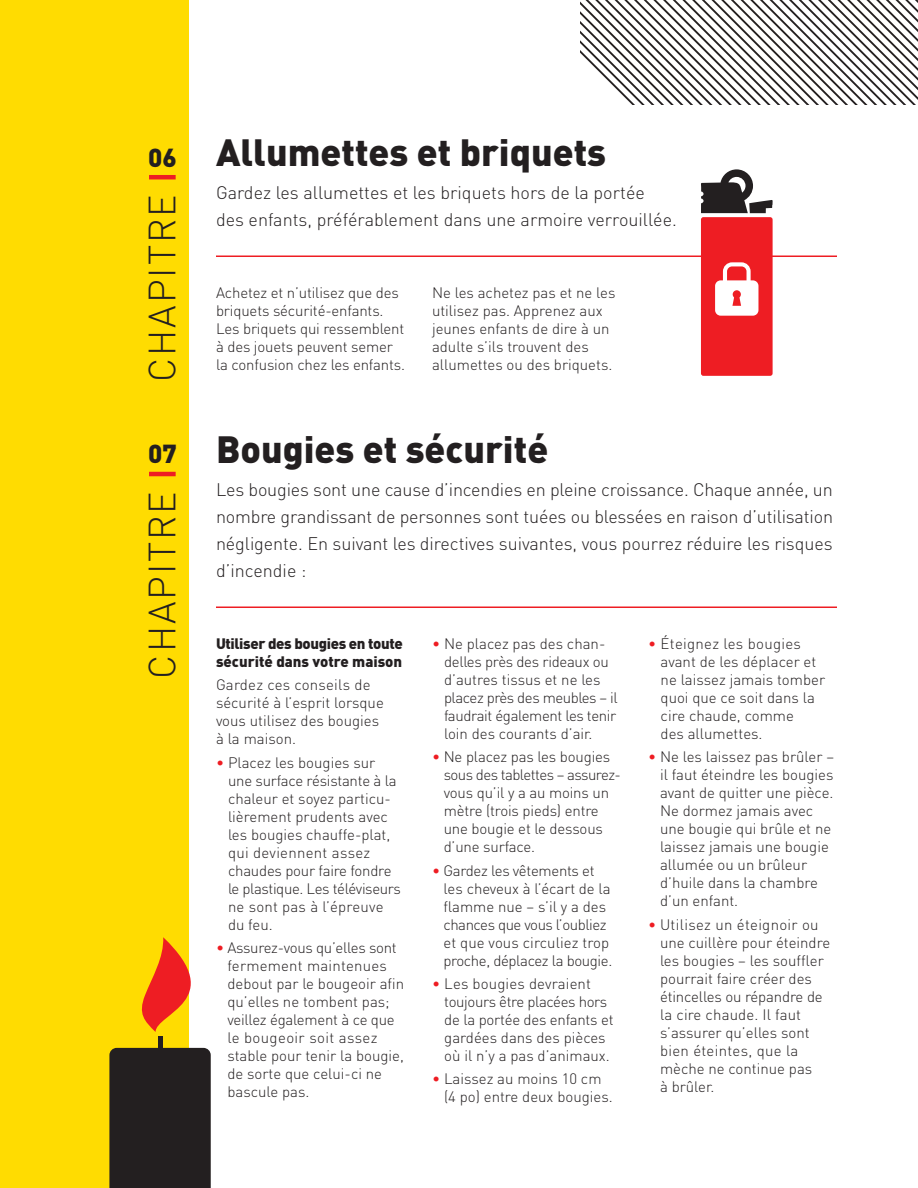
<style>
.page{position:relative;width:918px;height:1188px;background:#fff}
.page>*{position:absolute;margin:0;border:0;box-sizing:border-box;transform-origin:0 0}
.t1{font:900 37.5px "DIN";color:#231f20}
.t2{font:300 37.5px "DIN";letter-spacing:.05em;color:#231f20}
.t3{font:900 25.8px "DIN";color:#231f20}
.t4{font:300 18px/27px "DIN";color:#231f20}
.t5{font:300 15px/18px "DIN";color:#231f20}
.t6{font:300 15px/18px "DIN";letter-spacing:-.02em;color:#231f20}
.t7{font:900 15px/18px "DIN";letter-spacing:-.025em;color:#231f20}
.s1{font-size:25.8px}
.s2{color:#ee1d23}
</style>
<div class="page">
<div style="left:0;top:0;width:189px;height:1188px;background:#ffdc01"></div>
<hr style="left:149px;top:472px;width:27px;height:4px;background:#ee1d23">
<hr style="left:149px;top:175px;width:27px;height:4px;background:#ee1d23">
<hr style="left:216px;top:256px;width:621px;height:1px;background:#ee1d23">
<hr style="left:216px;top:607px;width:621px;height:1px;background:#ee1d23">
<svg style="left:580px;top:0;width:338px;height:104px"></svg>
<svg style="left:141px;top:937px;width:50px;height:95px"></svg>
<div style="left:109px;top:1048px;width:102px;height:140px;background:#231f20"></div>
<hr style="left:158px;top:1036px;width:4px;height:24px;background:#231f20">
<svg style="left:701px;top:169px;width:72px;height:44px"></svg>
<div style="left:701px;top:217px;width:72px;height:159px;background:#ee1d23;border-radius:2px"></div>
<svg style="left:715px;top:262px;width:43px;height:54px"></svg>
<h1 class="t1" style="left:148px;top:128px;width:460px"><span class="s1">06</span> Allumettes et briquets</h1>
<p class="t4" style="left:216px;top:179px;width:462px">Gardez les allumettes et les briquets hors de la portée des enfants, préférablement dans une armoire verrouillée.</p>
<h1 class="t2" style="left:139px;top:382px;width:189px;rotate:-90deg">CHAPITRE</h1>
<p class="t5" style="left:216px;top:283px;width:191px">Achetez et n’utilisez que des briquets sécurité-enfants.<br>Les briquets qui ressemblent à des jouets peuvent semer la confusion chez les enfants.</p>
<p class="t5" style="left:432px;top:283px;width:185px">Ne les achetez pas et ne les utilisez pas. Apprenez aux jeunes enfants de dire à un adulte s’ils trouvent des allumettes ou des briquets.</p>
<h2 class="t3" style="left:148px;top:437px;width:30px">07</h2>
<h1 class="t2" style="left:139px;top:679px;width:189px;rotate:-90deg">CHAPITRE</h1>
<h1 class="t1" style="left:216px;top:425px;width:334px">Bougies et sécurité</h1>
<p class="t4" style="left:216px;top:476px;width:619px;text-align:justify">Les bougies sont une cause d’incendies en pleine croissance. Chaque année, un nombre grandissant de personnes sont tuées ou blessées en raison d’utilisation négligente. En suivant les directives suivantes, vous pourrez réduire les risques d’incendie :</p>
<p class="t7" style="left:216px;top:634px;width:188px">Utiliser des bougies en toute sécurité dans votre maison</p>
<p class="t5" style="left:216px;top:676px;width:169px">Gardez ces conseils de sécurité à l’esprit lorsque vous utilisez des bougies à la maison.</p>
<p class="t5" style="left:228px;top:753px;width:174px;text-indent:-12px"><span class="s2">•</span> Placez les bougies sur une surface résistante à la chaleur et soyez particu&shy;lièrement prudents avec les bougies chauffe-plat, qui deviennent assez chaudes pour faire fondre le plastique. Les téléviseurs ne sont pas à l’épreuve du feu.</p>
<p class="t5" style="left:227px;top:938px;width:178px;text-indent:-11px"><span class="s2">•</span> Assurez-vous qu’elles sont fermement maintenues debout par le bougeoir afin qu’elles ne tombent pas; veillez également à ce que le bougeoir soit assez stable pour tenir la bougie, de sorte que celui-ci ne bascule pas.</p>
<p class="t6" style="left:444px;top:634px;width:175px;text-indent:-12px"><span class="s2">•</span> Ne placez pas des chan&shy;delles près des rideaux ou d’autres tissus et ne les placez près des meubles – il faudrait également les tenir loin des courants d’air.</p>
<p class="t5" style="left:444px;top:748px;width:179px;text-indent:-12px"><span class="s2">•</span> Ne placez pas les bougies sous des tablettes – assurez&shy;vous qu’il y a au moins un mètre (trois pieds) entre une bougie et le dessous d’une surface.</p>
<p class="t6" style="left:443px;top:861px;width:170px;text-indent:-11px"><span class="s2">•</span> Gardez les vêtements et les cheveux à l’écart de la flamme nue – s’il y a des chances que vous l’oubliez et que vous circuliez trop proche, déplacez la bougie.</p>
<p class="t5" style="left:444px;top:974px;width:171px;text-indent:-12px"><span class="s2">•</span> Les bougies devraient toujours être placées hors de la portée des enfants et gardées dans des pièces où il n’y a pas d’animaux.</p>
<p class="t5" style="left:444px;top:1070px;width:170px;text-indent:-12px"><span class="s2">•</span> Laissez au moins 10 cm (4 po) entre deux bougies.</p>
<p class="t5" style="left:661px;top:634px;width:166px;text-indent:-13px"><span class="s2">•</span> Éteignez les bougies avant de les déplacer et ne laissez jamais tomber quoi que ce soit dans la cire chaude, comme<br>des allumettes.</p>
<p class="t5" style="left:660px;top:748px;width:176px;text-indent:-12px"><span class="s2">•</span> Ne les laissez pas brûler – il faut éteindre les bougies avant de quitter une pièce.<br>Ne dormez jamais avec une bougie qui brûle et ne laissez jamais une bougie allumée ou un brûleur d’huile dans la chambre d’un enfant.</p>
<p class="t5" style="left:660px;top:915px;width:172px;text-indent:-12px"><span class="s2">•</span> Utilisez un éteignoir ou une cuillère pour éteindre les bougies – les souffler pourrait faire créer des étincelles ou répandre de la cire chaude. Il faut s’assurer qu’elles sont bien éteintes, que la mèche ne continue pas<br>à brûler.</p>
</div>
